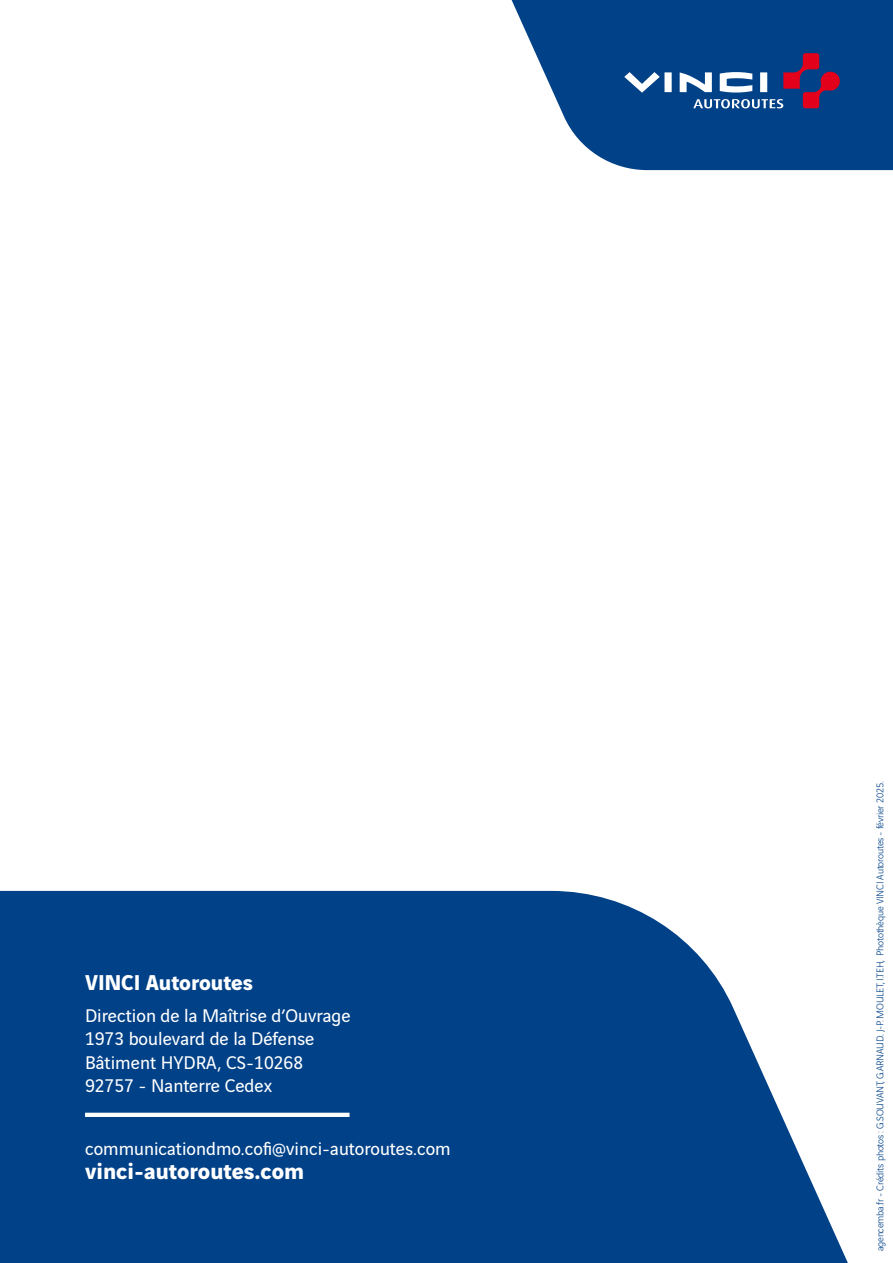
<style>
.page{position:relative;width:893px;height:1263px;background:#fff}
.page>*{position:absolute;margin:0;border:0;box-sizing:border-box;transform-origin:0 0}
.t1{font:700 24px "Vinci Sans";color:#fff}
.t2{font:700 22.95px "Vinci Sans";color:#fff}
.t3{font:19.65px/23.5px "Vinci Sans";color:#fff}
.t4{font:19.5px "Vinci Sans";color:#fff}
.t5{font:300 10.5px "Vinci Sans";letter-spacing:-.02em;color:#004188}
</style>
<div class="page">
<svg style="left:511px;top:0;width:382px;height:170px;background:#225a98"></svg>
<svg style="left:624px;top:53px;width:216px;height:55px;background:#3a568f"></svg>
<svg style="left:0;top:891px;width:848px;height:372px;background:#1b5594"></svg>
<hr style="left:85px;top:1113px;width:265px;height:4px;background:#fff">
<h2 class="t2" style="left:85px;top:964px;width:170px">VINCI Autoroutes</h2>
<h3 class="t3" style="left:85px;top:1001px;width:267px">Direction de la Maîtrise d’Ouvrage<br>1973 boulevard de la Défense<br>Bâtiment HYDRA, CS-10268<br>92757 - Nanterre Cedex</h3>
<h3 class="t4" style="left:85px;top:1134px;width:367px">communicationdmo.cofi@vinci-autoroutes.com</h3>
<h1 class="t1" style="left:85px;top:1152px;width:221px">vinci-autoroutes.com</h1>
<p class="t5" style="left:872px;top:1251px;width:471px;rotate:-90deg">agencemba.fr - Crédits photos : G.SOUVANT, G.ARNAUD. J-P. MOULET, I.TEH, Photothèque VINCI Autoroutes - février 2025.</p>
</div>
